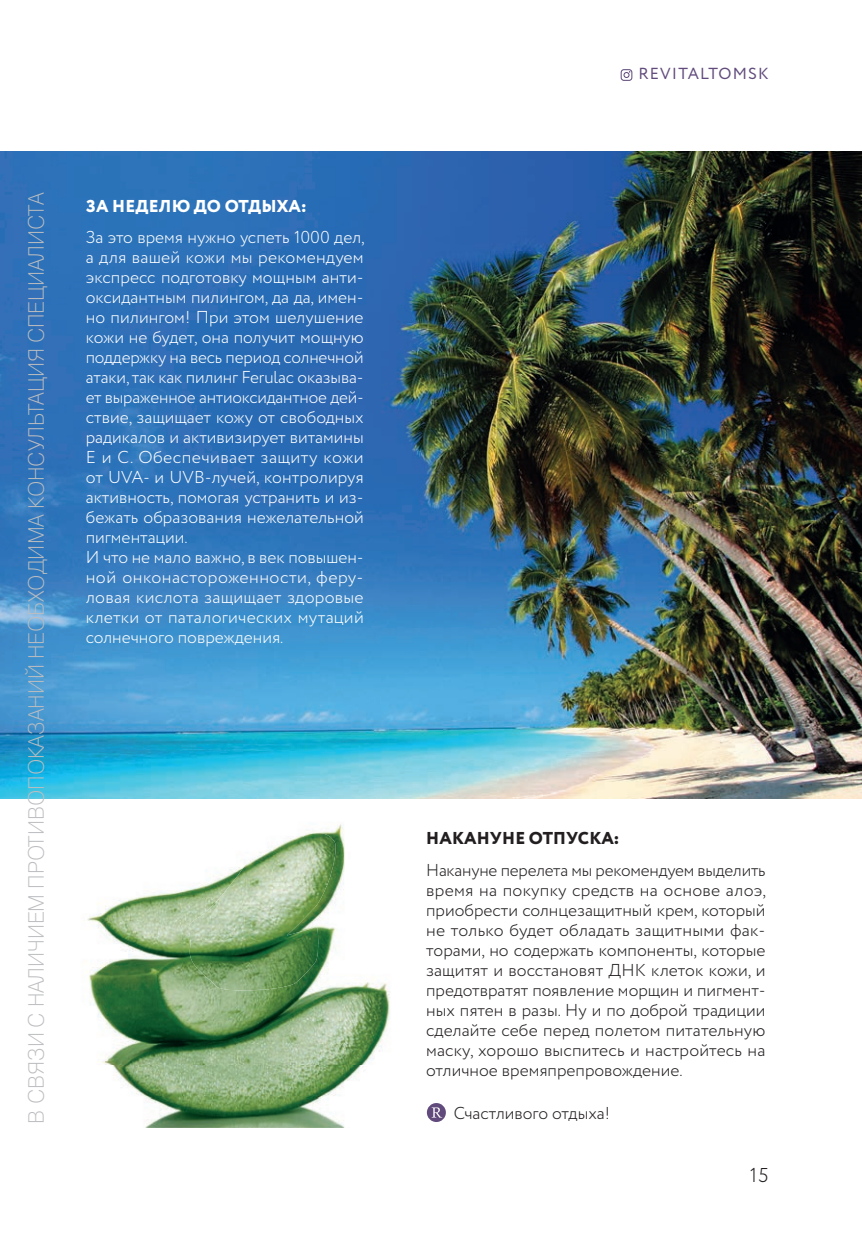
<style>
.page{position:relative;width:862px;height:1236px;background:#fff}
.page>*{position:absolute;margin:0;border:0;box-sizing:border-box;transform-origin:0 0}
.t1{font:22px "Pragmatica Light C";color:#bcbdc0;scale:.96 1}
.t2{font:300 20px "Circe";color:#231f20}
.t3{font:300 17.2px/20px "Circe";color:#fff}
.t4{font:300 17.2px/20px "Circe";color:#231f20;text-align:justify}
.t5{font:800 17.2px "Circe";letter-spacing:.01em;color:#fff}
.t6{font:800 17.2px "Circe";letter-spacing:.01em;color:#231f20}
.t7{font:16px "Circe";color:#614b7c}
</style>
<div class="page">
<svg style="left:620px;top:69px;width:12px;height:12px"></svg>
<img style="left:0;top:152px;width:862px;height:646px">
<div style="left:427px;top:1103px;width:19px;height:19px;background:#614b7c;border-radius:50%"></div>
<svg style="left:432px;top:1107px;width:10px;height:11px"></svg>
<img style="left:87px;top:824px;width:303px;height:303px">
<img style="left:181px;top:833px;width:157px;height:157px">
<p class="t1" style="left:24px;top:1123px;width:971px;rotate:-90deg">В СВЯЗИ С НАЛИЧИЕМ ПРОТИВОПОКАЗАНИЙ НЕОБХОДИМА КОНСУЛЬТАЦИЯ СПЕЦИАЛИСТА</p>
<p class="t5" style="left:86px;top:194px;width:222px">ЗА НЕДЕЛЮ ДО ОТДЫХА:</p>
<p class="t3" style="left:86px;top:228px;width:280px">За это время нужно успеть 1000 дел, а для вашей кожи мы рекомендуем экспресс подготовку мощным анти&shy;оксидантным пилингом, да да, имен&shy;но пилингом! При этом шелушение кожи не будет, она получит мощную поддержку на весь период солнечной атаки, так как пилинг Ferulac оказыва&shy;ет выраженное антиоксидантное дей&shy;ствие, защищает кожу от свободных радикалов и активизирует витамины<br>Е и С. Обеспечивает защиту кожи от UVA- и UVB-лучей, контролируя активность, помогая устранить и из&shy;бежать образования нежелательной пигментации.<br>И что не мало важно, в век повышен&shy;ной онконастороженности, феру&shy;ловая кислота защищает здоровые клетки от паталогических мутаций солнечного повреждения.</p>
<p class="t7" style="left:638px;top:63px;width:131px">REVITALTOMSK</p>
<p class="t6" style="left:426px;top:827px;width:195px">НАКАНУНЕ ОТПУСКА:</p>
<p class="t4" style="left:426px;top:860px;width:341px">Накануне перелета мы рекомендуем выделить время на покупку средств на основе алоэ, приобрести солнцезащитный крем, который не только будет обладать защитными фак&shy;торами, но содержать компоненты, которые защитят и восстановят ДНК клеток кожи, и предотвратят появление морщин и пигмент&shy;ных пятен в разы. Ну и по доброй традиции сделайте себе перед полетом питательную маску, хорошо выспитесь и настройтесь на отличное времяпрепровождение.</p>
<p class="t4" style="left:454px;top:1104px;width:158px">Счастливого отдыха!</p>
<p class="t2" style="left:750px;top:1162px;width:20px">15</p>
</div>
